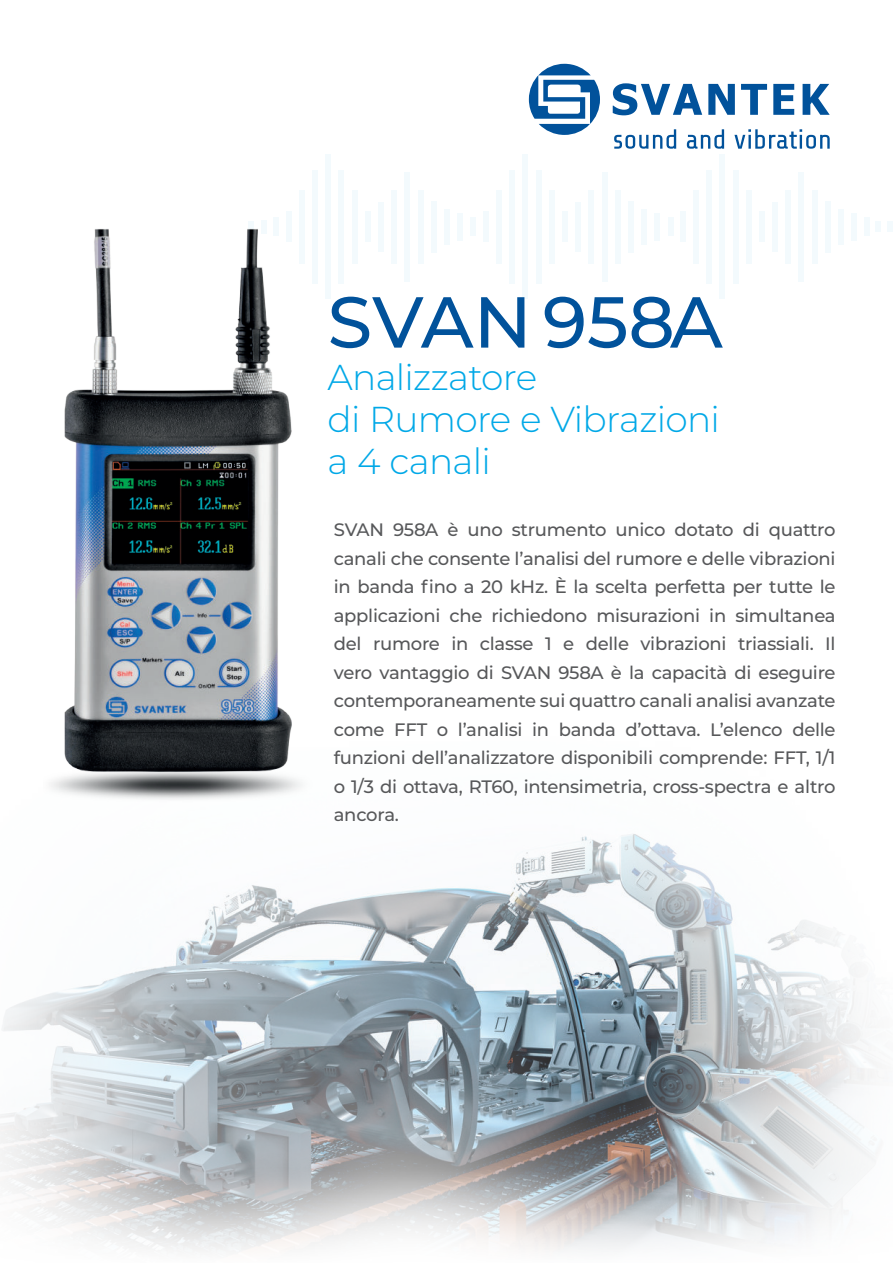
<style>
.page{position:relative;width:893px;height:1263px;background:#fff}
.page>*{position:absolute;margin:0;border:0;box-sizing:border-box;transform-origin:0 0}
.t1{font:500 72px "Montserrat";color:#01529b}
.t2{font:300 36px/42px "Montserrat";letter-spacing:-.02em;color:#00a8e7}
.t3{font:500 18px/28.5px "Montserrat";letter-spacing:-.015em;color:#57585a;text-align:justify}
</style>
<div class="page">
<img style="left:0;top:63px;width:875px;height:1189px">
<div style="left:483px;top:211px;width:6px;height:31px;background:#f3fafd"></div>
<div style="left:496px;top:190px;width:6px;height:73px;background:#f3fafd"></div>
<div style="left:509px;top:170px;width:6px;height:113px;background:#f3fafd"></div>
<div style="left:522px;top:154px;width:6px;height:145px;background:#f3fafd"></div>
<div style="left:562px;top:211px;width:6px;height:31px;background:#f3fafd"></div>
<div style="left:549px;top:190px;width:6px;height:73px;background:#f3fafd"></div>
<div style="left:536px;top:170px;width:6px;height:113px;background:#f3fafd"></div>
<div style="left:575px;top:202px;width:6px;height:49px;background:#f3fafd"></div>
<div style="left:588px;top:190px;width:6px;height:73px;background:#f3fafd"></div>
<div style="left:602px;top:172px;width:6px;height:109px;background:#f3fafd"></div>
<div style="left:615px;top:190px;width:6px;height:73px;background:#f3fafd"></div>
<div style="left:628px;top:201px;width:6px;height:51px;background:#f3fafd"></div>
<div style="left:641px;top:209px;width:6px;height:35px;background:#f3fafd"></div>
<div style="left:654px;top:213px;width:6px;height:27px;background:#f3fafd"></div>
<div style="left:668px;top:217px;width:6px;height:19px;background:#f3fafd"></div>
<div style="left:680px;top:211px;width:6px;height:31px;background:#f3fafd"></div>
<div style="left:693px;top:190px;width:6px;height:73px;background:#f3fafd"></div>
<div style="left:706px;top:170px;width:6px;height:113px;background:#f3fafd"></div>
<div style="left:719px;top:154px;width:6px;height:145px;background:#f3fafd"></div>
<div style="left:759px;top:211px;width:6px;height:31px;background:#f3fafd"></div>
<div style="left:746px;top:190px;width:6px;height:73px;background:#f3fafd"></div>
<div style="left:732px;top:170px;width:6px;height:113px;background:#f3fafd"></div>
<div style="left:772px;top:202px;width:6px;height:49px;background:#f3fafd"></div>
<div style="left:785px;top:190px;width:6px;height:73px;background:#f3fafd"></div>
<div style="left:798px;top:172px;width:6px;height:109px;background:#f3fafd"></div>
<div style="left:812px;top:190px;width:6px;height:73px;background:#f3fafd"></div>
<div style="left:825px;top:201px;width:6px;height:51px;background:#f3fafd"></div>
<div style="left:838px;top:209px;width:6px;height:35px;background:#f3fafd"></div>
<div style="left:851px;top:213px;width:6px;height:27px;background:#f3fafd"></div>
<div style="left:864px;top:217px;width:6px;height:19px;background:#f3fafd"></div>
<div style="left:312px;top:170px;width:6px;height:113px;background:#f3fafd"></div>
<div style="left:325px;top:154px;width:6px;height:145px;background:#f3fafd"></div>
<div style="left:365px;top:211px;width:6px;height:31px;background:#f3fafd"></div>
<div style="left:352px;top:190px;width:6px;height:73px;background:#f3fafd"></div>
<div style="left:338px;top:170px;width:6px;height:113px;background:#f3fafd"></div>
<div style="left:378px;top:202px;width:6px;height:49px;background:#f3fafd"></div>
<div style="left:391px;top:190px;width:6px;height:73px;background:#f3fafd"></div>
<div style="left:404px;top:172px;width:6px;height:109px;background:#f3fafd"></div>
<div style="left:418px;top:190px;width:6px;height:73px;background:#f3fafd"></div>
<div style="left:431px;top:201px;width:6px;height:51px;background:#f3fafd"></div>
<div style="left:444px;top:209px;width:6px;height:35px;background:#f3fafd"></div>
<div style="left:457px;top:213px;width:6px;height:27px;background:#f3fafd"></div>
<div style="left:470px;top:217px;width:6px;height:19px;background:#f3fafd"></div>
<div style="left:875px;top:221px;width:6px;height:11px;background:#f3fafd"></div>
<div style="left:887px;top:221px;width:6px;height:11px;background:#f3fafd"></div>
<svg style="left:529px;top:64px;width:71px;height:71px"></svg>
<svg style="left:613px;top:83px;width:216px;height:32px"></svg>
<svg style="left:614px;top:129px;width:62px;height:20px"></svg>
<svg style="left:687px;top:129px;width:37px;height:20px"></svg>
<svg style="left:734px;top:129px;width:95px;height:20px"></svg>
<img style="left:44px;top:146px;width:268px;height:679px">
<h1 class="t1" style="left:327px;top:284px;width:397px">SVAN 958 A</h1>
<h2 class="t2" style="left:327px;top:359px;width:394px">Analizzatore<br>di Rumore e Vibrazioni a 4 canali</h2>
<p class="t3" style="left:334px;top:516px;width:503px">SVAN 958A è uno strumento unico dotato di quattro canali che consente l’analisi del rumore e delle vibrazioni in banda fino a 20 kHz. È la scelta perfetta per tutte le applicazioni che richiedono misurazioni in simultanea del rumore in classe 1 e delle vibrazioni triassiali. Il vero vantaggio di SVAN 958A è la capacità di eseguire contemporaneamente sui quattro canali analisi avanzate come FFT o l’analisi in banda d’ottava. L’elenco delle funzioni dell’analizzatore disponibili comprende: FFT, 1/1 o 1/3 di ottava, RT60, intensimetria, cross-spectra e altro ancora.</p>
</div>
